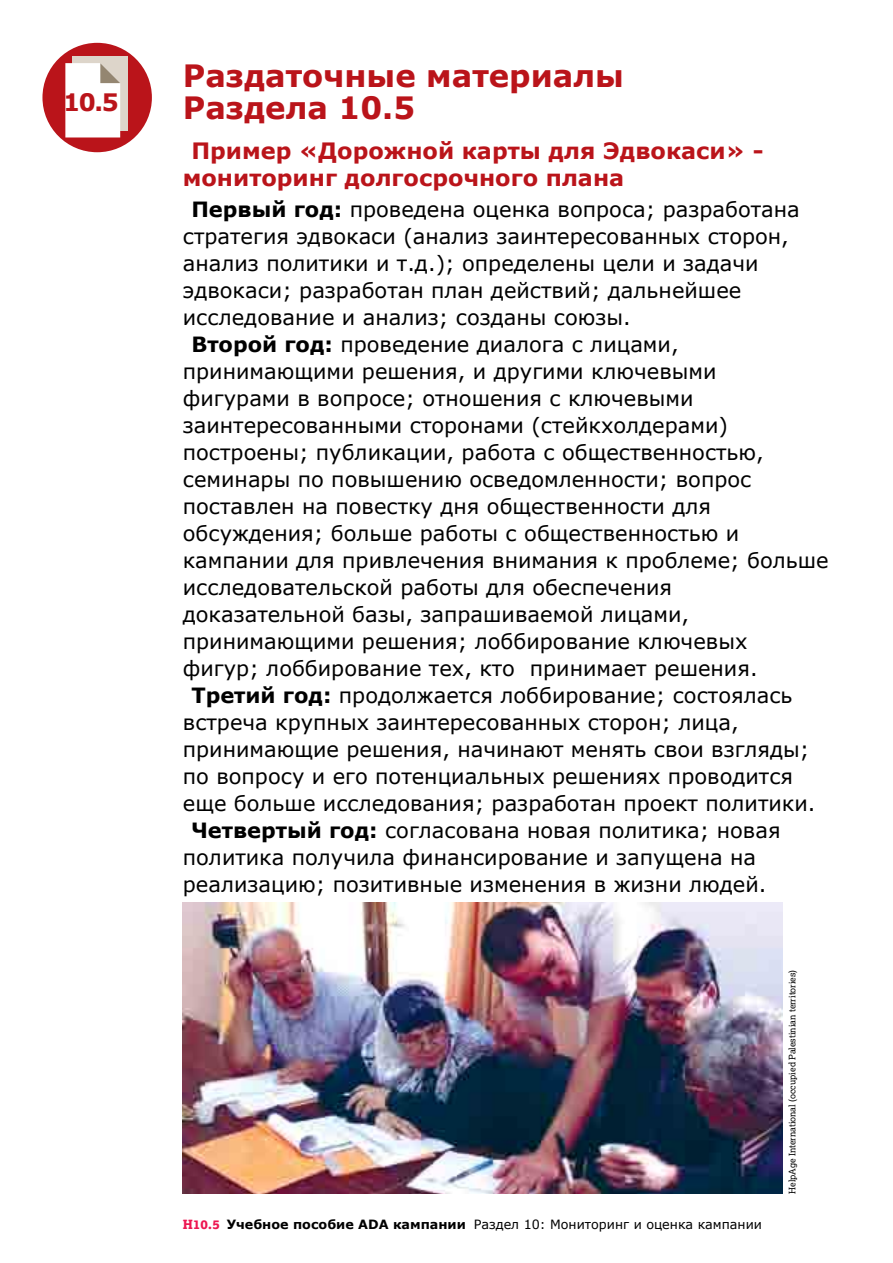
<style>
.page{position:relative;width:893px;height:1263px;background:#fff}
.page>*{position:absolute;margin:0;border:0;box-sizing:border-box;transform-origin:0 0}
.t1{font:700 30.75px/31.5px "Verdana";color:#ba141a}
.t2{font:700 24px "Verdana";color:#ba141a}
.t3{font:700 22.5px/27px "Verdana";color:#ba141a}
.t4{font:21px "Verdana";color:#000}
.t5{font:12.75px "Verdana";color:#000}
.t6{font:9px "Lexia";color:#000}
.s1{font-weight:700}
.s2{font-family:"Lexia X Bold";color:#ed1651}
</style>
<div class="page">
<div style="left:42px;top:43px;width:110px;height:109px;background:#ba141a;border-radius:50%"></div>
<div style="left:73px;top:57px;width:55px;height:74px;background:#ddd5ca"></div>
<svg style="left:65px;top:63px;width:55px;height:74px;background:#f7f5f3"></svg>
<img style="left:183px;top:903px;width:599px;height:291px">
<p class="t2" style="left:63px;top:85px;width:57px">10.5</p>
<h1 class="t1" style="left:183px;top:60px;width:443px">Раздаточные материалы<br>Раздела 10.5</h1>
<p class="t3" style="left:183px;top:136px;width:582px;text-indent:9px">Пример «Дорожной карты для Эдвокаси» - мониторинг долгосрочного плана</p>
<p class="t4" style="left:191px;top:195px;width:610px"><span class="s1">Первый год:</span> проведена оценка вопроса; разработана</p>
<p class="t4" style="left:183px;top:222px;width:608px">стратегия эдвокаси (анализ заинтересованных сторон,</p>
<p class="t4" style="left:183px;top:249px;width:577px">анализ политики и т.д.); определены цели и задачи</p>
<p class="t4" style="left:183px;top:276px;width:560px">эдвокаси; разработан план действий; дальнейшее</p>
<p class="t4" style="left:183px;top:303px;width:449px">исследование и анализ; созданы союзы.</p>
<p class="t4" style="left:191px;top:330px;width:489px"><span class="s1">Второй год:</span> проведение диалога с лицами,</p>
<p class="t4" style="left:183px;top:357px;width:535px">принимающими решения, и другими ключевыми</p>
<p class="t4" style="left:183px;top:384px;width:512px">фигурами в вопросе; отношения с ключевыми</p>
<p class="t4" style="left:183px;top:411px;width:547px">заинтересованными сторонами (стейкхолдерами)</p>
<p class="t4" style="left:183px;top:438px;width:582px">построены; публикации, работа с общественностью,</p>
<p class="t4" style="left:183px;top:465px;width:570px">семинары по повышению осведомленности; вопрос</p>
<p class="t4" style="left:183px;top:492px;width:530px">поставлен на повестку дня общественности для</p>
<p class="t4" style="left:183px;top:519px;width:558px">обсуждения; больше работы с общественностью и</p>
<p class="t4" style="left:183px;top:546px;width:647px">кампании для привлечения внимания к проблеме; больше</p>
<p class="t4" style="left:183px;top:573px;width:491px">исследовательской работы для обеспечения</p>
<p class="t4" style="left:183px;top:600px;width:508px">доказательной базы, запрашиваемой лицами,</p>
<p class="t4" style="left:183px;top:627px;width:566px">принимающими решения; лоббирование ключевых</p>
<p class="t4" style="left:183px;top:654px;width:576px">фигур; лоббирование тех, кто принимает решения.</p>
<p class="t4" style="left:191px;top:681px;width:603px"><span class="s1">Третий год:</span> продолжается лоббирование; состоялась</p>
<p class="t4" style="left:183px;top:708px;width:557px">встреча крупных заинтересованных сторон; лица,</p>
<p class="t4" style="left:183px;top:735px;width:628px">принимающие решения, начинают менять свои взгляды;</p>
<p class="t4" style="left:183px;top:762px;width:612px">по вопросу и его потенциальных решениях проводится</p>
<p class="t4" style="left:183px;top:789px;width:634px">еще больше исследования; разработан проект политики.</p>
<p class="t4" style="left:191px;top:816px;width:591px"><span class="s1">Четвертый год:</span> согласована новая политика; новая</p>
<p class="t4" style="left:183px;top:843px;width:575px">политика получила финансирование и запущена на</p>
<p class="t4" style="left:183px;top:870px;width:585px">реализацию; позитивные изменения в жизни людей.</p>
<p class="t5" style="left:183px;top:1215px;width:581px"><span class="s2">H10.5</span> <span class="s1">Учебное пособие ADA кампании</span> Раздел 10: Мониторинг и оценка кампании</p>
<p class="t6" style="left:787px;top:1194px;width:226px;rotate:-90deg">HelpAge International (occupied Palestinian territories)</p>
</div>
